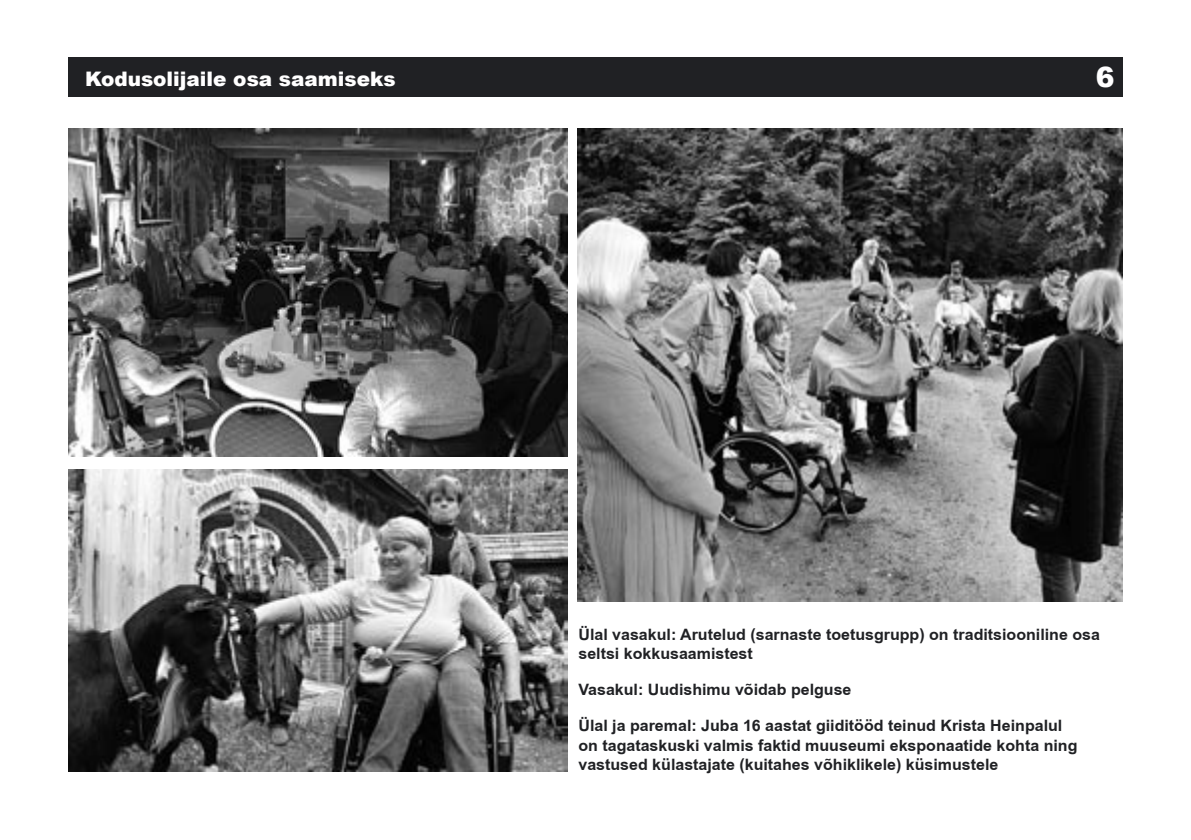
<style>
.page{position:relative;width:1191px;height:840px;background:#fff}
.page>*{position:absolute;margin:0;border:0;box-sizing:border-box;transform-origin:0 0}
.t1{font:900 28px "Arial";color:#fff}
.Rubriik_vasak{font:900 20px "Arial";color:#fff}
.Pildiallkiri{font:700 16px/19.2px "EE Arial";color:#202124}
</style>
<div class="page">
<div style="left:68px;top:57px;width:1055px;height:39px;background:#202124"></div>
<img style="left:577px;top:128px;width:546px;height:473px">
<img style="left:68px;top:128px;width:499px;height:328px">
<img style="left:68px;top:469px;width:499px;height:302px">
<p class="Rubriik_vasak" style="left:85px;top:64px;width:312px">Kodusolijaile osa saamiseks</p>
<h1 class="t1" style="left:1095px;top:56px;width:20px">6</h1>
<p class="Pildiallkiri" style="left:578px;top:624px;width:523px">Ülal vasakul: Arutelud (sarnaste toetusgrupp) on traditsiooniline osa seltsi kokkusaamistest</p>
<p class="Pildiallkiri" style="left:578px;top:679px;width:274px">Vasakul: Uudishimu võidab pelguse</p>
<p class="Pildiallkiri" style="left:578px;top:715px;width:500px">Ülal ja paremal: Juba 16 aastat giiditööd teinud Krista Heinpalul on tagataskuski valmis faktid muuseumi eksponaatide kohta ning vastused külastajate (kuitahes võhiklikele) küsimustele</p>
</div>
